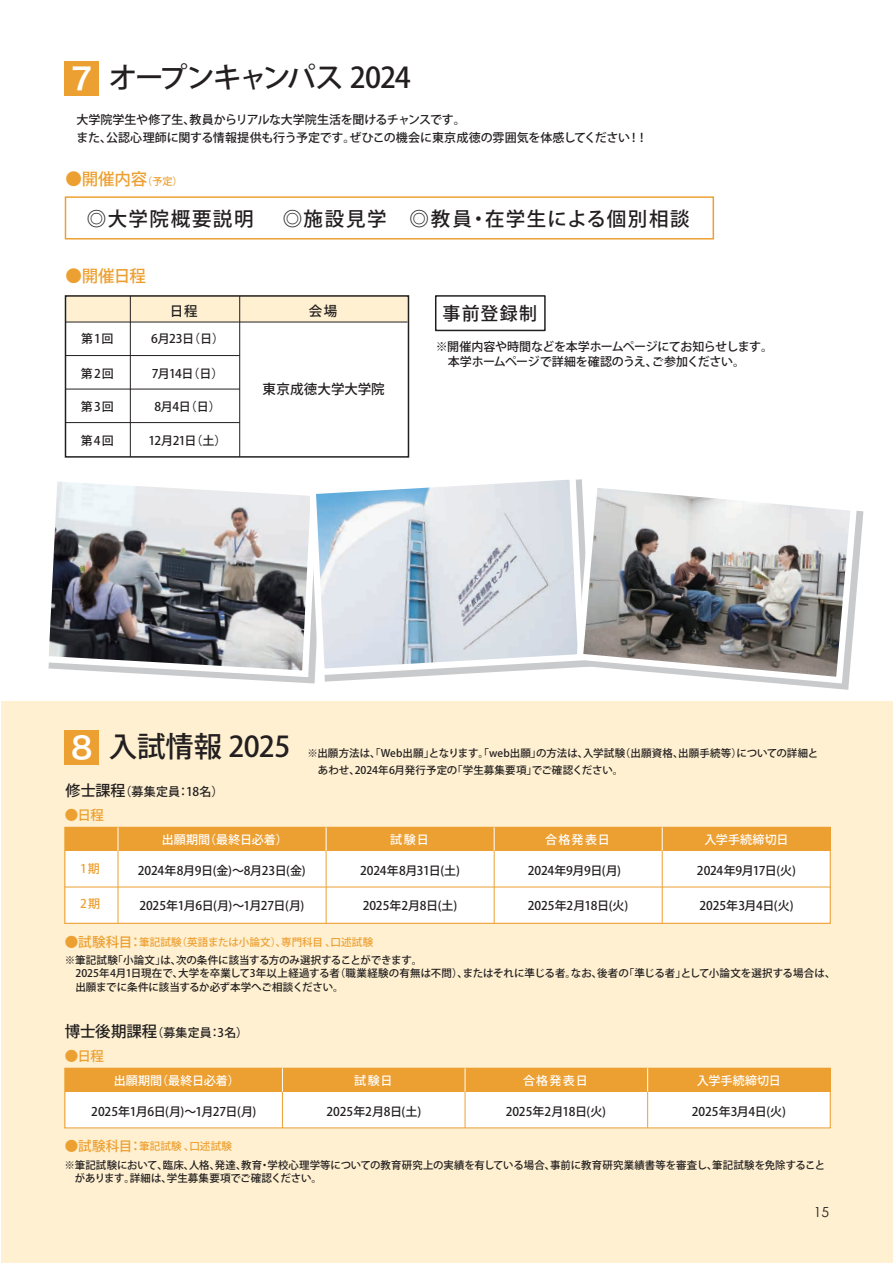
<style>
.page{position:relative;width:893px;height:1263px;background:#fff}
.page>*{position:absolute;margin:0;border:0;box-sizing:border-box;transform-origin:0 0}
.t1{font:500 28.5px "Koz Go Pro";letter-spacing:-.04em;color:#231f20}
.t2{font:500 28.5px "Koz Go Pro";letter-spacing:-.015em;color:#231f20}
.t3{font:500 19.5px "Koz Go Pro";letter-spacing:.08em;color:#231f20}
.t4{font:500 18px "Koz Go Pro";letter-spacing:.065em;color:#231f20}
.t5{font:500 16.5px "Koz Go Pro";letter-spacing:-.01em;color:#eda032}
.t6{font:13.8px "Century Gothic";color:#231f20}
.t7{font:500 13.5px "Koz Go Pro";letter-spacing:.015em;color:#231f20}
.t8{font:500 13.5px "Koz Go Pro";color:#eda032}
.t9{font:500 12px/18px "Koz Go Pro";letter-spacing:-.02em;color:#231f20}
.t10{font:500 12px "Koz Go Pro";letter-spacing:.02em;color:#fff}
.t11{font:500 12px "Koz Go Pro";color:#eda032}
.t12{font:500 11.85px "Koz Go Pro";letter-spacing:.02em;color:#231f20}
.t13{font:500 10.5px/13.5px "Koz Go Pro";color:#231f20}
.t14{font:500 10.5px "Koz Go Pro";letter-spacing:.015em;color:#eda032}
.s1{font-family:"Hiragino Sans W6";font-weight:400;font-size:30px;color:#fff}
.s2{font-size:10.2px}
.s3{font-size:15px}
.s4{font-size:13.5px}
.s5{font-size:15.45px}
</style>
<div class="page">
<div style="left:1px;top:702px;width:892px;height:561px;background:#fef0d0"></div>
<div style="left:65px;top:1068px;width:765px;height:61px;background:#fff"></div>
<div style="left:65px;top:827px;width:765px;height:96px;background:#fff"></div>
<div style="left:65px;top:827px;width:765px;height:24px;background:#eda032"></div>
<div style="left:64px;top:827px;width:767px;height:97px;border:1px solid #eda032"></div>
<div style="left:65px;top:1068px;width:765px;height:24px;background:#eda032"></div>
<div style="left:64px;top:1068px;width:767px;height:60px;border:1px solid #eda032"></div>
<hr style="left:65px;top:887px;width:765px;height:1px;background:#eda032">
<hr style="left:118px;top:851px;width:1px;height:72px;background:#eda032">
<svg style="left:118px;top:827px;width:1px;height:24px"></svg>
<hr style="left:326px;top:851px;width:1px;height:72px;background:#eda032">
<svg style="left:326px;top:827px;width:1px;height:24px"></svg>
<hr style="left:494px;top:851px;width:1px;height:72px;background:#eda032">
<svg style="left:494px;top:827px;width:1px;height:24px"></svg>
<hr style="left:662px;top:851px;width:1px;height:72px;background:#eda032">
<svg style="left:662px;top:827px;width:1px;height:24px"></svg>
<hr style="left:282px;top:1092px;width:1px;height:36px;background:#eda032">
<svg style="left:282px;top:1068px;width:1px;height:24px"></svg>
<hr style="left:465px;top:1092px;width:1px;height:36px;background:#eda032">
<svg style="left:465px;top:1068px;width:1px;height:24px"></svg>
<hr style="left:647px;top:1092px;width:1px;height:36px;background:#eda032">
<svg style="left:647px;top:1068px;width:1px;height:24px"></svg>
<img style="left:48px;top:481px;width:264px;height:199px">
<svg style="left:306px;top:479px;width:267px;height:200px"></svg>
<svg style="left:573px;top:479px;width:287px;height:208px"></svg>
<div style="left:66px;top:296px;width:342px;height:26px;background:#fef0d0"></div>
<hr style="left:239px;top:322px;width:168px;height:1px;background:#231f20">
<hr style="left:66px;top:322px;width:173px;height:1px;background:#231f20">
<hr style="left:66px;top:355px;width:174px;height:1px;background:#231f20">
<hr style="left:66px;top:389px;width:174px;height:1px;background:#231f20">
<hr style="left:66px;top:422px;width:174px;height:1px;background:#231f20">
<hr style="left:130px;top:296px;width:1px;height:161px;background:#231f20">
<hr style="left:239px;top:296px;width:1px;height:161px;background:#231f20">
<div style="left:65px;top:295px;width:344px;height:163px;border:2px solid #231f20"></div>
<div style="left:435px;top:295px;width:111px;height:36px;border:2px solid #231f20"></div>
<div style="left:65px;top:196px;width:649px;height:43px;border:2px solid #eda032"></div>
<div style="left:65px;top:61px;width:34px;height:34px;background:#eda032"></div>
<div style="left:65px;top:730px;width:34px;height:34px;background:#eda032"></div>
<h1 class="t1" style="left:71px;top:60px;width:341px"><span class="s1">7</span> オープンキャンパス 2024</h1>
<p class="t9" style="left:64px;top:111px;width:585px">　大学院学生や修了生、教員からリアルな大学院生活を聞けるチャンスです。<br>　また、公認心理師に関する情報提供も行う予定です。ぜひこの機会に東京成徳の雰囲気を体感してください！！</p>
<h3 class="t5" style="left:65px;top:168px;width:119px">●開催内容<span class="s2">（予定）</span></h3>
<h2 class="t3" style="left:87px;top:206px;width:604px">◎大学院概要説明　 ◎施設見学　◎教員・在学生による個別相談</h2>
<h3 class="t5" style="left:65px;top:266px;width:82px">●開催日程</h3>
<p class="t7" style="left:170px;top:302px;width:29px">日程</p>
<p class="t7" style="left:309px;top:302px;width:30px">会場</p>
<p class="t9" style="left:81px;top:330px;width:34px">第1回</p>
<p class="t9" style="left:81px;top:365px;width:35px">第2回</p>
<p class="t9" style="left:81px;top:398px;width:35px">第3回</p>
<p class="t9" style="left:81px;top:432px;width:35px">第4回</p>
<p class="t9" style="left:151px;top:330px;width:74px">6月23日（日）</p>
<p class="t9" style="left:152px;top:365px;width:73px">7月14日（日）</p>
<p class="t9" style="left:155px;top:398px;width:68px">8月4日（日）</p>
<p class="t9" style="left:148px;top:432px;width:80px">12月21日（土）</p>
<p class="t7" style="left:263px;top:380px;width:124px">東京成徳大学大学院</p>
<h3 class="t4" style="left:443px;top:302px;width:96px">事前登録制</h3>
<p class="t9" style="left:436px;top:340px;width:339px;line-height:15px">※開催内容や時間などを本学ホームページにてお知らせします。　本学ホームページで詳細を確認のうえ、ご参加ください。</p>
<h1 class="t2" style="left:71px;top:728px;width:221px"><span class="s1">8</span> 入試情報 2025</h1>
<p class="t9" style="left:65px;top:784px;width:159px"><span class="s3">修士課程</span>（募集定員：18名）</p>
<p class="t8" style="left:65px;top:807px;width:41px">●日程</p>
<p class="t13" style="left:307px;top:746px;width:512px;line-height:16.5px">※出願方法は、「Web出願」となります。「web出願」の方法は、入学試験（出願資格、出願手続等）についての詳細と　あわせ、2024年6月発行予定の「学生募集要項」でご確認ください。</p>
<p class="t10" style="left:162px;top:832px;width:128px">出願期間（最終日必着）</p>
<p class="t10" style="left:390px;top:832px;width:40px">試験日</p>
<p class="t10" style="left:545px;top:832px;width:66px">合格発表日</p>
<p class="t10" style="left:704px;top:832px;width:85px">入学手続締切日</p>
<p class="t11" style="left:80px;top:861px;width:21px">1期</p>
<p class="t9" style="left:138px;top:862px;width:169px">2024年8月9日(金)～8月23日(金)</p>
<p class="t9" style="left:360px;top:862px;width:101px">2024年8月31日(土)</p>
<p class="t9" style="left:528px;top:862px;width:95px">2024年9月9日(月)</p>
<p class="t9" style="left:697px;top:862px;width:101px">2024年9月17日(火)</p>
<p class="t11" style="left:80px;top:896px;width:21px">2期</p>
<p class="t9" style="left:139px;top:898px;width:166px">2025年1月6日(月)～1月27日(月)</p>
<p class="t9" style="left:363px;top:898px;width:96px">2025年2月8日(土)</p>
<p class="t9" style="left:528px;top:898px;width:102px">2025年2月18日(火)</p>
<p class="t9" style="left:699px;top:898px;width:96px">2025年3月4日(火)</p>
<p class="t14" style="left:65px;top:935px;width:310px"><span class="s4">●試験科目：</span>筆記試験（英語または小論文）、専門科目 、口述試験</p>
<p class="t13" style="left:65px;top:954px;width:772px">※筆記試験「小論文」は、次の条件に該当する方のみ選択することができます。<br>　2025年4月1日現在で、大学を卒業して3年以上経過する者（職業経験の有無は不問）、またはそれに準じる者。なお、後者の「準じる者」として小論文を選択する場合は、　出願までに条件に該当するか必ず本学へご相談ください。</p>
<p class="t12" style="left:65px;top:1025px;width:185px"><span class="s5">博士後期課程</span>（募集定員：3名）</p>
<p class="t8" style="left:65px;top:1047px;width:41px">●日程</p>
<p class="t10" style="left:114px;top:1072px;width:128px">出願期間（最終日必着）</p>
<p class="t10" style="left:354px;top:1072px;width:40px">試験日</p>
<p class="t10" style="left:523px;top:1072px;width:66px">合格発表日</p>
<p class="t10" style="left:697px;top:1072px;width:85px">入学手続締切日</p>
<p class="t9" style="left:91px;top:1103px;width:166px">2025年1月6日(月)～1月27日(月)</p>
<p class="t9" style="left:327px;top:1103px;width:96px">2025年2月8日(土)</p>
<p class="t9" style="left:506px;top:1103px;width:102px">2025年2月18日(火)</p>
<p class="t9" style="left:692px;top:1103px;width:96px">2025年3月4日(火)</p>
<p class="t14" style="left:65px;top:1139px;width:169px"><span class="s4">●試験科目：</span>筆記試験 、口述試験</p>
<p class="t13" style="left:64px;top:1159px;width:762px">※筆記試験において、臨床、人格、発達、教育・学校心理学等についての教育研究上の実績を有している場合、事前に教育研究業績書等を審査し、筆記試験を免除すること　があります。詳細は、学生募集要項でご確認ください。</p>
<p class="t6" style="left:814px;top:1204px;width:17px">15</p>
</div>
